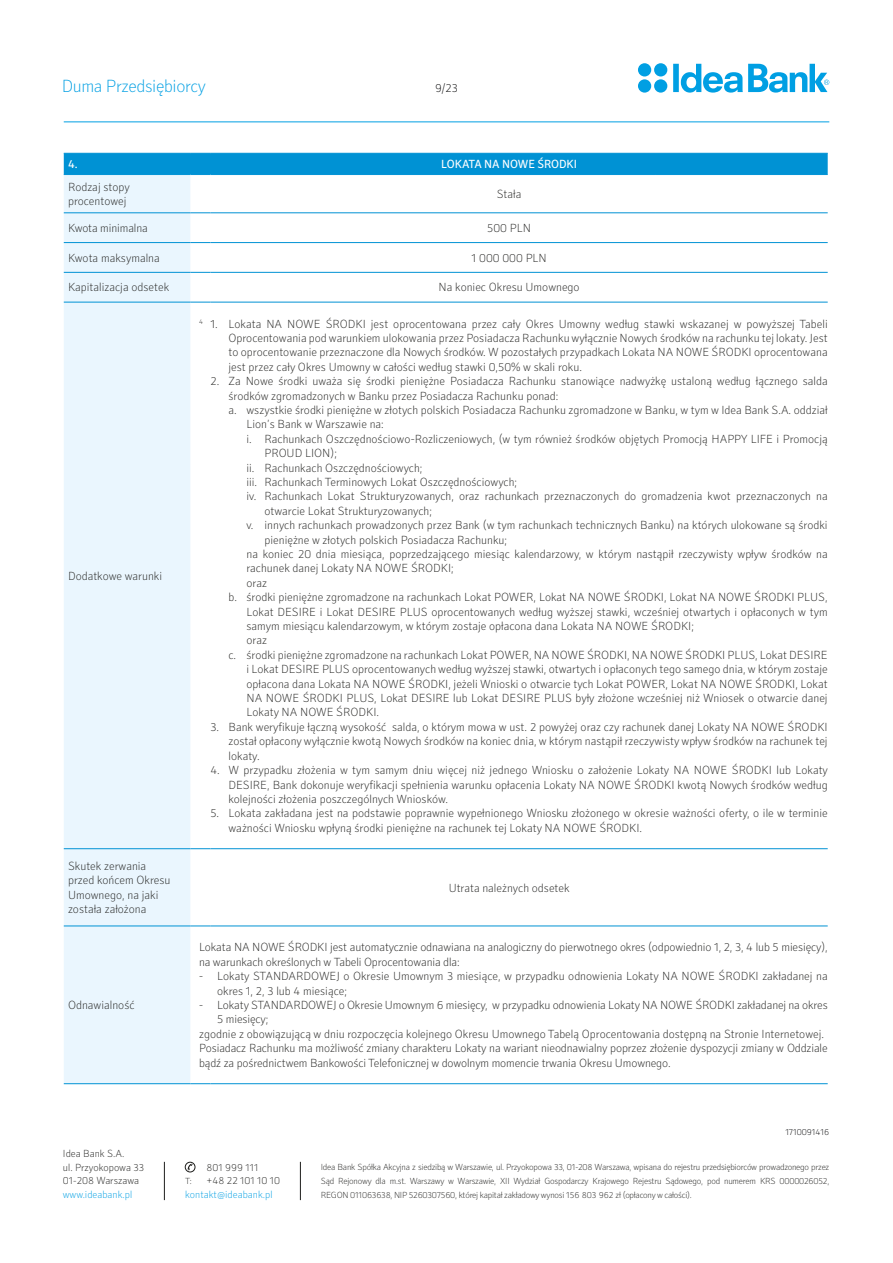
<style>
.page{position:relative;width:893px;height:1263px;background:#fff}
.page>*{position:absolute;margin:0;border:0;box-sizing:border-box;transform-origin:0 0}
.t1{font:100 18px "Secca";letter-spacing:-.02em;color:#009fe3}
.t2{font:100 12px/14.4px "Secca";color:#1d1d1b}
.t3{font:12px "Secca";letter-spacing:-.015em;color:#fff}
.t4{font:100 12px "Secca";color:#020203}
.t5{font:100 10.5px/13.5px "Secca";color:#1d1d1b}
.t6{font:100 10.5px "Secca";color:#009fe3}
.t7{font:100 9px/13.8px "Secca";letter-spacing:-.025em;color:#1d1d1b;text-align:justify}
.t8{font:100 9px "Secca";letter-spacing:-.01em;color:#020203}
</style>
<div class="page">
<svg style="left:638px;top:63px;width:29px;height:30px"></svg>
<svg style="left:673px;top:64px;width:156px;height:29px"></svg>
<hr style="left:164px;top:1162px;width:1px;height:38px;background:#1d1d1b">
<hr style="left:300px;top:1162px;width:1px;height:38px;background:#1d1d1b">
<svg style="left:187px;top:1164px;width:6px;height:6px"></svg>
<div style="left:185px;top:1162px;width:10px;height:10px;border:1px solid #1d1d1b;border-radius:50%"></div>
<hr style="left:64px;top:122px;width:765px;height:1px;background:#009fe3">
<div style="left:64px;top:175px;width:127px;height:908px;background:#eaf6fe"></div>
<svg style="left:191px;top:212px;width:637px;height:714px"></svg>
<hr style="left:64px;top:213px;width:127px;height:1px;background:#0092d4">
<hr style="left:64px;top:242px;width:127px;height:1px;background:#0092d4">
<hr style="left:64px;top:272px;width:127px;height:1px;background:#0092d4">
<hr style="left:64px;top:926px;width:127px;height:1px;background:#0092d4">
<hr style="left:64px;top:1083px;width:127px;height:1px;background:#0092d4">
<div style="left:64px;top:153px;width:764px;height:22px;background:#0092d4"></div>
<hr style="left:210px;top:174px;width:445px;height:1px;background:#0092d4">
<hr style="left:655px;top:174px;width:173px;height:1px;background:#0092d4">
<svg style="left:191px;top:213px;width:19px;height:1px"></svg>
<hr style="left:210px;top:213px;width:445px;height:1px;background:#0092d4">
<hr style="left:655px;top:213px;width:173px;height:1px;background:#0092d4">
<svg style="left:191px;top:242px;width:19px;height:1px"></svg>
<hr style="left:210px;top:242px;width:445px;height:1px;background:#0092d4">
<hr style="left:655px;top:242px;width:173px;height:1px;background:#0092d4">
<svg style="left:191px;top:272px;width:19px;height:1px"></svg>
<hr style="left:210px;top:272px;width:445px;height:1px;background:#0092d4">
<hr style="left:655px;top:272px;width:173px;height:1px;background:#0092d4">
<svg style="left:191px;top:926px;width:19px;height:1px"></svg>
<hr style="left:210px;top:926px;width:445px;height:1px;background:#0092d4">
<hr style="left:655px;top:926px;width:173px;height:1px;background:#0092d4">
<svg style="left:191px;top:1083px;width:19px;height:1px"></svg>
<hr style="left:210px;top:1083px;width:445px;height:1px;background:#0092d4">
<hr style="left:655px;top:1083px;width:173px;height:1px;background:#0092d4">
<svg style="left:191px;top:302px;width:19px;height:1px"></svg>
<svg style="left:191px;top:848px;width:19px;height:1px"></svg>
<hr style="left:64px;top:302px;width:127px;height:1px;background:#0092d4">
<hr style="left:64px;top:848px;width:127px;height:1px;background:#0092d4">
<hr style="left:210px;top:302px;width:445px;height:1px;background:#0092d4">
<hr style="left:655px;top:302px;width:173px;height:1px;background:#0092d4">
<hr style="left:210px;top:848px;width:445px;height:1px;background:#0092d4">
<hr style="left:655px;top:848px;width:173px;height:1px;background:#0092d4">
<h1 class="t1" style="left:62px;top:75px;width:146px">Duma Przedsiębiorcy</h1>
<p class="t4" style="left:435px;top:81px;width:24px">9/23</p>
<p class="t3" style="left:68px;top:157px;width:11px">4.</p>
<p class="t3" style="left:441px;top:157px;width:135px">LOKATA NA N OWE ŚRODKI</p>
<p class="t2" style="left:68px;top:180px;width:63px">Rodzaj stopy procentowej</p>
<p class="t2" style="left:497px;top:187px;width:26px">Stała</p>
<p class="t2" style="left:68px;top:221px;width:81px">Kwota minimalna</p>
<p class="t2" style="left:487px;top:221px;width:45px">500 PLN</p>
<p class="t2" style="left:68px;top:251px;width:93px">Kwota maksymalna</p>
<p class="t2" style="left:471px;top:251px;width:77px">1 000 000 PLN</p>
<p class="t2" style="left:68px;top:281px;width:103px">Kapitalizacja odsetek</p>
<p class="t2" style="left:439px;top:281px;width:143px">Na koniec Okresu Umownego</p>
<p class="t2" style="left:68px;top:569px;width:96px">Dodatkowe warunki</p>
<p class="t2" style="left:68px;top:859px;width:104px">Skutek zerwania przed końcem Okresu<br>Umownego, na jaki została założona</p>
<p class="t2" style="left:68px;top:998px;width:68px">Odnawialność</p>
<p class="t2" style="left:228px;top:317px;width:601px;text-align:justify;text-indent:-29px"><sup>4</sup> 1. Lokata NA NOWE ŚRODKI jest oprocentowana przez cały Okres Umowny według stawki wskazanej w powyższej Tabeli Oprocentowania pod warunkiem ulokowania przez Posiadacza Rachunku wyłącznie Nowych środków na rachunku tej lokaty. Jest to oprocentowanie przeznaczone dla Nowych środków. W pozostałych przypadkach Lokata NA NOWE ŚRODKI oprocentowana jest przez cały Okres Umowny w całości według stawki 0,50% w skali roku.</p>
<p class="t2" style="left:210px;top:374px;width:619px">2. Za Nowe środki uważa się środki pieniężne Posiadacza Rachunku stanowiące nadwyżkę ustaloną według łącznego salda</p>
<p class="t2" style="left:228px;top:389px;width:331px">środków zgromadzonych w Banku przez Posiadacza Rachunku ponad:</p>
<p class="t2" style="left:228px;top:403px;width:601px">a. wszystkie środki pieniężne w złotych polskich Posiadacza Rachunku zgromadzone w Banku, w tym w Idea Bank S.A. oddział</p>
<p class="t2" style="left:246px;top:418px;width:139px">Lion’s Bank w Warszawie na:</p>
<p class="t2" style="left:246px;top:432px;width:583px">i. Rachunkach Oszczędnościowo-Rozliczeniowych, (w tym również środków objętych Promocją HAPPY LIFE i Promocją</p>
<p class="t2" style="left:264px;top:446px;width:74px">PROUD LION);</p>
<p class="t2" style="left:246px;top:461px;width:177px">ii. Rachunkach Oszczędnościowych;</p>
<p class="t2" style="left:246px;top:475px;width:272px">iii. Rachunkach Terminowych Lokat Oszczędnościowych;</p>
<p class="t2" style="left:246px;top:490px;width:583px">iv. Rachunkach Lokat Strukturyzowanych, oraz rachunkach przeznaczonych do gromadzenia kwot przeznaczonych na</p>
<p class="t2" style="left:264px;top:504px;width:169px">otwarcie Lokat Strukturyzowanych;</p>
<p class="t2" style="left:246px;top:518px;width:583px">v. innych rachunkach prowadzonych przez Bank (w tym rachunkach technicznych Banku) na których ulokowane są środki</p>
<p class="t2" style="left:264px;top:533px;width:244px">pieniężne w złotych polskich Posiadacza Rachunku;</p>
<p class="t2" style="left:246px;top:547px;width:583px">na koniec 20 dnia miesiąca, poprzedzającego miesiąc kalendarzowy, w którym nastąpił rzeczywisty wpływ środków na</p>
<p class="t2" style="left:246px;top:562px;width:209px">rachunek danej Lokaty NA NOWE ŚRODKI;</p>
<p class="t2" style="left:246px;top:576px;width:22px">oraz</p>
<p class="t2" style="left:228px;top:590px;width:601px">b. środki pieniężne zgromadzone na rachunkach Lokat POWER, Lokat NA NOWE ŚRODKI, Lokat NA NOWE ŚRODKI PLUS,</p>
<p class="t2" style="left:246px;top:605px;width:583px">Lokat DESIRE i Lokat DESIRE PLUS oprocentowanych według wyższej stawki, wcześniej otwartych i opłaconych w tym</p>
<p class="t2" style="left:246px;top:619px;width:449px">samym miesiącu kalendarzowym, w którym zostaje opłacona dana Lokata NA NOWE ŚRODKI;</p>
<p class="t2" style="left:246px;top:634px;width:22px">oraz</p>
<p class="t2" style="left:228px;top:648px;width:601px">c. środki pieniężne zgromadzone na rachunkach Lokat POWER, NA NOWE ŚRODKI, NA NOWE ŚRODKI PLUS, Lokat DESIRE</p>
<p class="t2" style="left:246px;top:662px;width:583px">i Lokat DESIRE PLUS oprocentowanych według wyższej stawki, otwartych i opłaconych tego samego dnia, w którym zostaje</p>
<p class="t2" style="left:246px;top:677px;width:583px">opłacona dana Lokata NA NOWE ŚRODKI, jeżeli Wnioski o otwarcie tych Lokat POWER, Lokat NA NOWE ŚRODKI, Lokat</p>
<p class="t2" style="left:246px;top:691px;width:583px">NA NOWE ŚRODKI PLUS, Lokat DESIRE lub Lokat DESIRE PLUS były złożone wcześniej niż Wniosek o otwarcie danej</p>
<p class="t2" style="left:246px;top:706px;width:134px">Lokaty NA NOWE ŚRODKI.</p>
<p class="t2" style="left:228px;top:720px;width:601px;text-align:justify;text-indent:-18px">3. Bank weryfikuje łączną wysokość salda, o którym mowa w ust. 2 powyżej oraz czy rachunek danej Lokaty NA NOWE ŚRODKI został opłacony wyłącznie kwotą Nowych środków na koniec dnia, w którym nastąpił rzeczywisty wpływ środków na rachunek tej lokaty.</p>
<p class="t2" style="left:228px;top:763px;width:601px;text-align:justify;text-indent:-18px">4. W przypadku złożenia w tym samym dniu więcej niż jednego Wniosku o założenie Lokaty NA NOWE ŚRODKI lub Lokaty DESIRE, Bank dokonuje weryfikacji spełnienia warunku opłacenia Lokaty NA NOWE ŚRODKI kwotą Nowych środków według kolejności złożenia poszczególnych Wniosków.</p>
<p class="t2" style="left:228px;top:806px;width:601px;text-indent:-18px">5. Lokata zakładana jest na podstawie poprawnie wypełnionego Wniosku złożonego w okresie ważności oferty, o ile w terminie ważności Wniosku wpłyną środki pieniężne na rachunek tej Lokaty NA NOWE ŚRODKI.</p>
<p class="t2" style="left:449px;top:881px;width:122px">Utrata należnych odsetek</p>
<p class="t2" style="left:199px;top:941px;width:630px">Lokata NA NOWE ŚRODKI jest automatycznie odnawiana na analogiczny do pierwotnego okres (odpowiednio 1, 2, 3, 4 lub 5 miesięcy), na warunkach określonych w Tabeli Oprocentowania dla:</p>
<p class="t2" style="left:217px;top:969px;width:612px;text-indent:-18px">- Lokaty STANDARDOWEJ o Okresie Umownym 3 miesiące, w przypadku odnowienia Lokaty NA NOWE ŚRODKI zakładanej na okres 1, 2, 3 lub 4 miesiące;</p>
<p class="t2" style="left:199px;top:998px;width:630px">- Lokaty STANDARDOWEJ o Okresie Umownym 6 miesięcy, w przypadku odnowienia Lokaty NA NOWE ŚRODKI zakładanej na okres</p>
<p class="t2" style="left:217px;top:1013px;width:53px">5 miesięcy;</p>
<p class="t2" style="left:199px;top:1027px;width:626px">zgodnie z obowiązującą w dniu rozpoczęcia kolejnego Okresu Umownego Tabelą Oprocentowania dostępną na Stronie Internetowej.</p>
<p class="t2" style="left:199px;top:1041px;width:630px">Posiadacz Rachunku ma możliwość zmiany charakteru Lokaty na wariant nieodnawialny poprzez złożenie dyspozycji zmiany w Oddziale</p>
<p class="t2" style="left:199px;top:1056px;width:473px">bądź za pośrednictwem Bankowości Telefonicznej w dowolnym momencie trwania Okresu Umownego.</p>
<p class="t5" style="left:63px;top:1147px;width:83px">Idea Bank S.A.<br>ul. Przyokopowa 33<br>01-208 Warszawa</p>
<p class="t6" style="left:63px;top:1188px;width:71px">www.ideabank.pl</p>
<p class="t5" style="left:206px;top:1161px;width:54px">801 999 111</p>
<p class="t7" style="left:185px;top:1174px;width:8px">T:</p>
<p class="t5" style="left:206px;top:1174px;width:75px">+48 22 101 10 10</p>
<p class="t6" style="left:185px;top:1188px;width:89px">kontakt@ideabank.pl</p>
<p class="t8" style="left:785px;top:1127px;width:45px">1710091416</p>
<p class="t7" style="left:321px;top:1161px;width:510px">Idea Bank Spółka Akcyjna z siedzibą w Warszawie, ul. Przyokopowa 33, 01-208 Warszawa, wpisana do rejestru przedsiębiorców prowadzonego przez Sąd Rejonowy dla m.st. Warszawy w Warszawie, XII Wydział Gospodarczy Krajowego Rejestru Sądowego, pod numerem KRS 0000026052, REGON 011063638, NIP 5260307560, której kapitał zakładowy wynosi 156 803 962 zł (opłacony w całości).</p>
</div>
